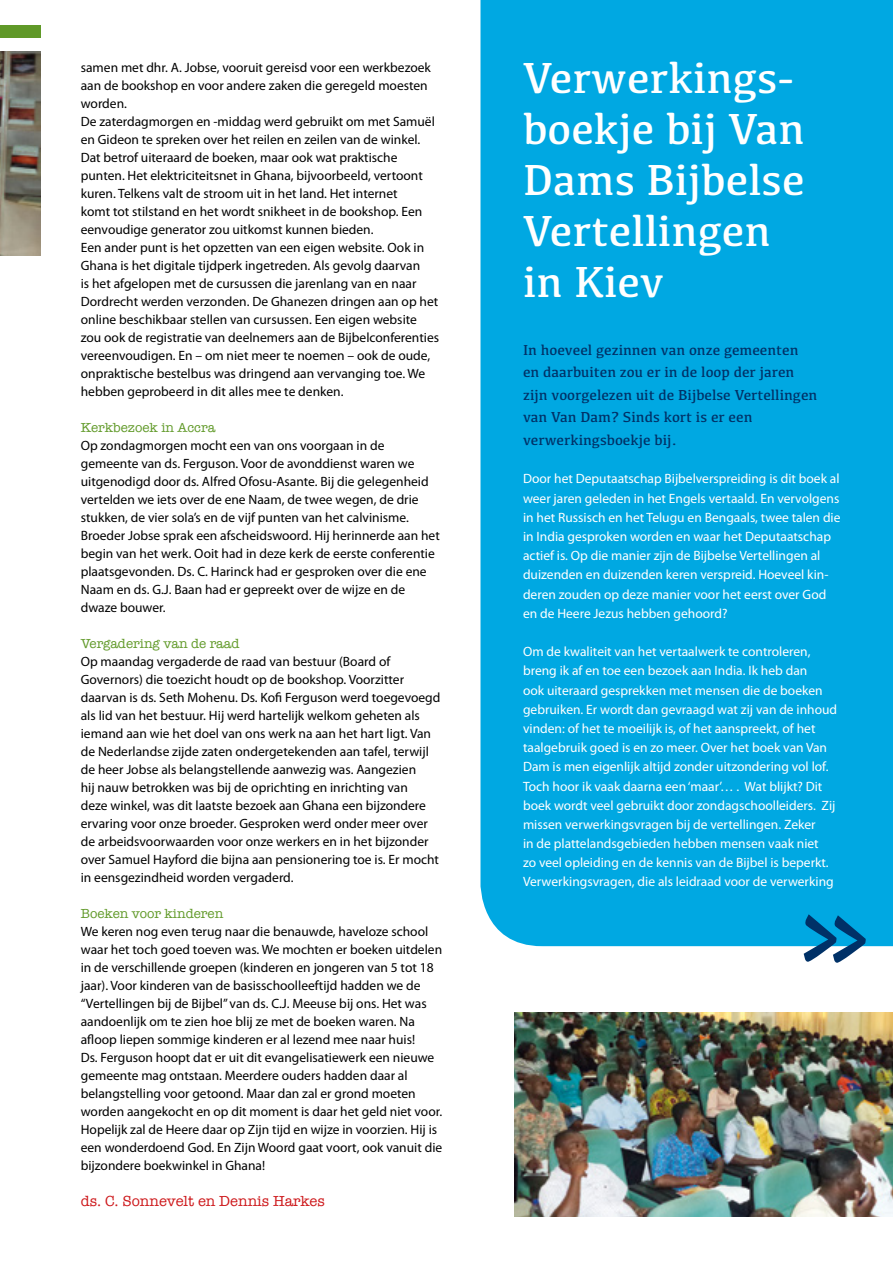
<style>
.page{position:relative;width:893px;height:1263px;background:#fff}
.page>*{position:absolute;margin:0;border:0;box-sizing:border-box;transform-origin:0 0}
.t1{font:45px/51px "Kefa";color:#fff}
.t2{font:15px/22.5px "Kefa";color:#003167}
.t3{font:15px "American Typewriter";color:#cd171a}
.t4{font:13.5px/18px "Myriad Pro";color:#000}
.t5{font:13.5px/19.2px "Myriad Pro";color:#fff}
.t6{font:13.5px "American Typewriter";color:#609928}
</style>
<div class="page">
<img style="left:0;top:51px;width:40px;height:204px">
<div style="left:0;top:26px;width:40px;height:12px;background:#609928"></div>
<div style="left:480px;top:0;width:413px;height:946px;background:#00a8e2"></div>
<svg style="left:804px;top:914px;width:62px;height:49px"></svg>
<img style="left:514px;top:1012px;width:379px;height:204px">
<p class="t4" style="left:81px;top:59px;width:360px">samen met dhr. A. Jobse, vooruit gereisd voor een werkbezoek aan de bookshop en voor andere zaken die geregeld moesten worden.<br>De zaterdagmorgen en -middag werd gebruikt om met Samuël en Gideon te spreken over het reilen en zeilen van de winkel.<br>Dat betrof uiteraard de boeken, maar ook wat praktische punten. Het elektriciteitsnet in Ghana, bijvoorbeeld, vertoont kuren. Telkens valt de stroom uit in het land. Het internet<br>komt tot stilstand en het wordt snikheet in de bookshop. Een eenvoudige generator zou uitkomst kunnen bieden.<br>Een ander punt is het opzetten van een eigen website. Ook in Ghana is het digitale tijdperk ingetreden. Als gevolg daarvan<br>is het afgelopen met de cursussen die jarenlang van en naar Dordrecht werden verzonden. De Ghanezen dringen aan op het online beschikbaar stellen van cursussen. Een eigen website zou ook de registratie van deelnemers aan de Bijbelconferenties vereenvoudigen. En – om niet meer te noemen – ook de oude, onpraktische bestelbus was dringend aan vervanging toe. We hebben geprobeerd in dit alles mee te denken.</p>
<p class="t6" style="left:81px;top:417px;width:136px">Kerkbezoek in Accra</p>
<p class="t4" style="left:81px;top:437px;width:361px">Op zondagmorgen mocht een van ons voorgaan in de gemeente van ds. Ferguson. Voor de avonddienst waren we uitgenodigd door ds. Alfred Ofosu-Asante. Bij die gelegenheid vertelden we iets over de ene Naam, de twee wegen, de drie stukken, de vier sola’s en de vijf punten van het calvinisme.<br>Broeder Jobse sprak een afscheidswoord. Hij herinnerde aan het begin van het werk. Ooit had in deze kerk de eerste conferentie plaatsgevonden. Ds. C. Harinck had er gesproken over die ene Naam en ds. G.J. Baan had er gepreekt over de wijze en de dwaze bouwer.</p>
<p class="t6" style="left:81px;top:633px;width:160px">Vergadering van de raad</p>
<p class="t4" style="left:81px;top:653px;width:361px">Op maandag vergaderde de raad van bestuur (Board of Governors) die toezicht houdt op de bookshop. Voorzitter daarvan is ds. Seth Mohenu. Ds. Kofi Ferguson werd toegevoegd als lid van het bestuur. Hij werd hartelijk welkom geheten als iemand aan wie het doel van ons werk na aan het hart ligt. Van de Nederlandse zijde zaten ondergetekenden aan tafel, terwijl de heer Jobse als belangstellende aanwezig was. Aangezien<br>hij nauw betrokken was bij de oprichting en inrichting van<br>deze winkel, was dit laatste bezoek aan Ghana een bijzondere ervaring voor onze broeder. Gesproken werd onder meer over de arbeidsvoorwaarden voor onze werkers en in het bijzonder over Samuel Hayford die bijna aan pensionering toe is. Er mocht in eensgezindheid worden vergaderd.</p>
<p class="t6" style="left:81px;top:903px;width:144px">Boeken voor kinderen</p>
<p class="t4" style="left:81px;top:923px;width:363px">We keren nog even terug naar die benauwde, haveloze school waar het toch goed toeven was. We mochten er boeken uitdelen in de verschillende groepen (kinderen en jongeren van 5 tot 18 jaar). Voor kinderen van de basisschoolleeftijd hadden we de “Vertellingen bij de Bijbel” van ds. C.J. Meeuse bij ons. Het was aandoenlijk om te zien hoe blij ze met de boeken waren. Na afloop liepen sommige kinderen er al lezend mee naar huis!<br>Ds. Ferguson hoopt dat er uit dit evangelisatiewerk een nieuwe gemeente mag ontstaan. Meerdere ouders hadden daar al belangstelling voor getoond. Maar dan zal er grond moeten worden aangekocht en op dit moment is daar het geld niet voor.<br>Hopelijk zal de Heere daar op Zijn tijd en wijze in voorzien. Hij is een wonderdoend God. En Zijn Woord gaat voort, ook vanuit die bijzondere boekwinkel in Ghana!</p>
<p class="t3" style="left:81px;top:1190px;width:246px">ds. C. Sonnevelt en Dennis Harkes</p>
<h1 class="t1" style="left:523px;top:51px;width:283px">Verwerkings&shy;boekje bij Van<br>Dams Bijbelse<br>Vertellingen in Kiev</h1>
<p class="t2" style="left:523px;top:338px;width:296px">In hoeveel gezinnen van onze gemeenten en daarbuiten zou er in de loop der jaren zijn voorgelezen uit de Bijbelse Vertellingen van Van Dam? Sinds kort is er een verwerkingsboekje bij.</p>
<p class="t5" style="left:523px;top:469px;width:319px">Door het Deputaatschap Bijbelverspreiding is dit boek al weer jaren geleden in het Engels vertaald. En vervolgens in het Russisch en het Telugu en Bengaals, twee talen die in India gesproken worden en waar het Deputaatschap actief is. Op die manier zijn de Bijbelse Vertellingen al duizenden en duizenden keren verspreid. Hoeveel kin&shy;deren zouden op deze manier voor het eerst over God en de Heere Jezus hebben gehoord?</p>
<p class="t5" style="left:523px;top:642px;width:316px">Om de kwaliteit van het vertaalwerk te controleren, breng ik af en toe een bezoek aan India. Ik heb dan<br>ook uiteraard gesprekken met mensen die de boeken gebruiken. Er wordt dan gevraagd wat zij van de inhoud vinden: of het te moeilijk is, of het aanspreekt, of het taalgebruik goed is en zo meer. Over het boek van Van Dam is men eigenlijk altijd zonder uitzondering vol lof.<br>Toch hoor ik vaak daarna een ‘maar’… . Wat blijkt? Dit boek wordt veel gebruikt door zondagschoolleiders. Zij missen verwerkingsvragen bij de vertellingen. Zeker<br>in de plattelandsgebieden hebben mensen vaak niet<br>zo veel opleiding en de kennis van de Bijbel is beperkt.<br>Verwerkingsvragen, die als leidraad voor de verwerking</p>
</div>
